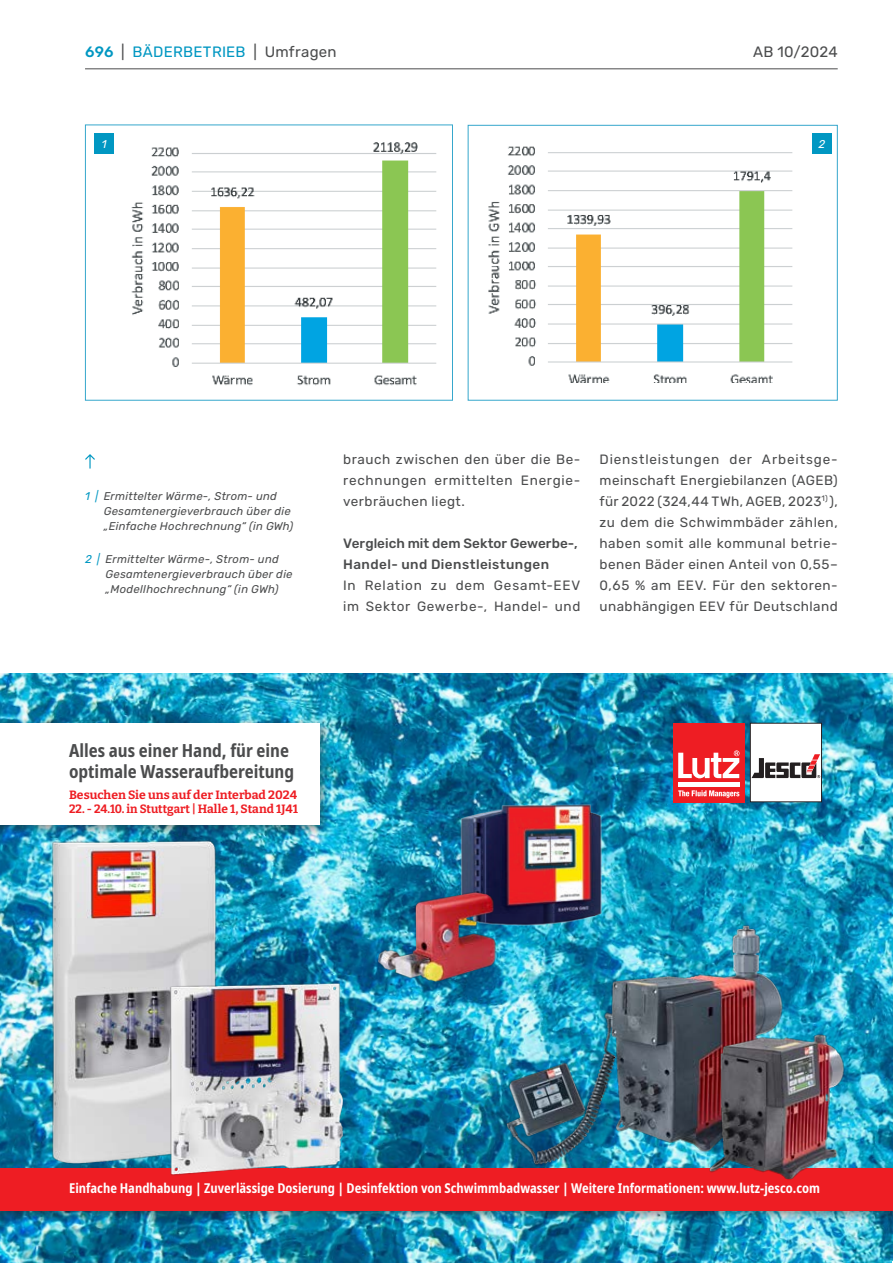
<style>
.page{position:relative;width:893px;height:1263px;background:#fff}
.page>*{position:absolute;margin:0;border:0;box-sizing:border-box;transform-origin:0 0}
.t1{font:700 condensed 18px/21.6px "Noto Sans";color:#4b4c4d}
.t2{font:15px "Rubik";letter-spacing:.015em;color:#0197c2}
.t3{font:15px "Rubik";letter-spacing:.015em;color:#4b4c4d}
.t4{font:13.5px/21px "Rubik";letter-spacing:.045em;color:#4b4c4d;text-align:justify}
.t5{font:700 condensed 13.5px "Noto Sans";color:#fff}
.t6{font:500 13.5px/21px "Rubik";letter-spacing:.02em;color:#4b4c4d}
.t7{font:700 12px "Bitter";color:#ee1d23;scale:.96 1}
.t8{font:700 12px "Bitter";color:#ee1d23}
.t9{font:italic 11.25px/15px "Rubik";letter-spacing:.025em;color:#4b4c4d}
.t10{font:italic 11.25px "Rubik";color:#fff}
.s1{font-weight:500}
.s2{color:#4b4c4d}
.s3{color:#0197c2}
</style>
<div class="page">
<hr style="left:85px;top:68px;width:753px;height:1px;background:#4b4c4d">
<img style="left:0;top:674px;width:893px;height:589px">
<div style="left:0;top:1163px;width:893px;height:60px;background:#231f20;opacity:.5"></div>
<div style="left:0;top:1169px;width:893px;height:42px;background:#ee1d23"></div>
<div style="left:750px;top:723px;width:71px;height:79px;background:#fff"></div>
<div style="left:750px;top:723px;width:72px;height:79px;border:1px solid #231f20"></div>
<div style="left:673px;top:723px;width:72px;height:79px;background:#ee1d23"></div>
<hr style="left:678px;top:782px;width:61px;height:4px;background:#fff">
<svg style="left:678px;top:750px;width:61px;height:28px"></svg>
<svg style="left:678px;top:790px;width:61px;height:8px"></svg>
<svg style="left:751px;top:754px;width:69px;height:24px"></svg>
<div style="left:0;top:717px;width:332px;height:120px;background:#231f20;opacity:.5"></div>
<div style="left:0;top:723px;width:320px;height:102px;background:#fff"></div>
<img style="left:468px;top:904px;width:345px;height:265px">
<img style="left:697px;top:1022px;width:164px;height:158px">
<img style="left:0;top:832px;width:250px;height:337px">
<img style="left:138px;top:949px;width:232px;height:227px">
<img style="left:459px;top:803px;width:145px;height:122px">
<img style="left:361px;top:870px;width:164px;height:137px">
<svg style="left:488px;top:146px;width:305px;height:236px"></svg>
<svg style="left:85px;top:454px;width:10px;height:14px"></svg>
<svg style="left:131px;top:142px;width:306px;height:244px"></svg>
<div style="left:85px;top:125px;width:368px;height:276px;border:1px solid #36a7cc"></div>
<div style="left:468px;top:125px;width:370px;height:276px;border:1px solid #36a7cc"></div>
<div style="left:95px;top:133px;width:19px;height:21px;background:#0197c2"></div>
<div style="left:812px;top:133px;width:19px;height:21px;background:#0197c2"></div>
<p class="t2" style="left:85px;top:43px;width:253px"><span class="s1">696</span> <span class="s2">|</span> BÄDERBETRIEB <span class="s2">| Umfragen</span></p>
<p class="t3" style="left:753px;top:43px;width:86px">AB 10/2024</p>
<p class="t10" style="left:102px;top:138px;width:6px">1</p>
<p class="t10" style="left:818px;top:138px;width:8px">2</p>
<p class="t9" style="left:104px;top:489px;width:191px;text-indent:-19px"><span class="s3">1 |</span> Ermittelter Wärme-, Strom- und<br>Gesamtenergieverbrauch über die „Einfache Hochrechnung“ (in GWh)</p>
<p class="t9" style="left:106px;top:552px;width:189px;text-indent:-20px"><span class="s3">2 |</span> Ermittelter Wärme-, Strom- und<br>Gesamtenergieverbrauch über die „Modellhochrechnung“ (in GWh)</p>
<p class="t4" style="left:343px;top:449px;width:239px">brauch zwischen den über die Be&shy;rechnungen ermittelten Energie&shy;verbräuchen liegt.</p>
<p class="t6" style="left:343px;top:533px;width:236px">Vergleich mit dem Sektor Gewerbe-,<br>Handel- und Dienstleistungen</p>
<p class="t4" style="left:343px;top:575px;width:239px">In Relation zu dem Gesamt-EEV im Sektor Gewerbe-, Handel- und</p>
<p class="t4" style="left:600px;top:449px;width:240px">Dienstleistungen der Arbeitsge&shy;meinschaft Energiebilanzen (AGEB) für 2022 (324,44 TWh, AGEB, 2023<sup>1)</sup> ), zu dem die Schwimmbäder zählen, haben somit alle kommunal betrie&shy;benen Bäder einen Anteil von 0,55– 0,65 % am EEV. Für den sektoren&shy;unabhängigen EEV für Deutschland</p>
<h1 class="t1" style="left:69px;top:739px;width:227px">Alles aus einer Hand, für eine optimale Wasseraufbereitung</h1>
<p class="t8" style="left:69px;top:787px;width:230px">Besuchen Sie uns auf der Interbad 2024</p>
<p class="t7" style="left:69px;top:802px;width:240px">22. - 24.10. in Stuttgart | Halle 1, Stand 1J41</p>
<p class="t5" style="left:69px;top:1178px;width:753px">Einfache Handhabung | Zuverlässige Dosierung | Desinfektion von Schwimmbadwasser | Weitere Informationen: www.lutz-jesco.com</p>
</div>
